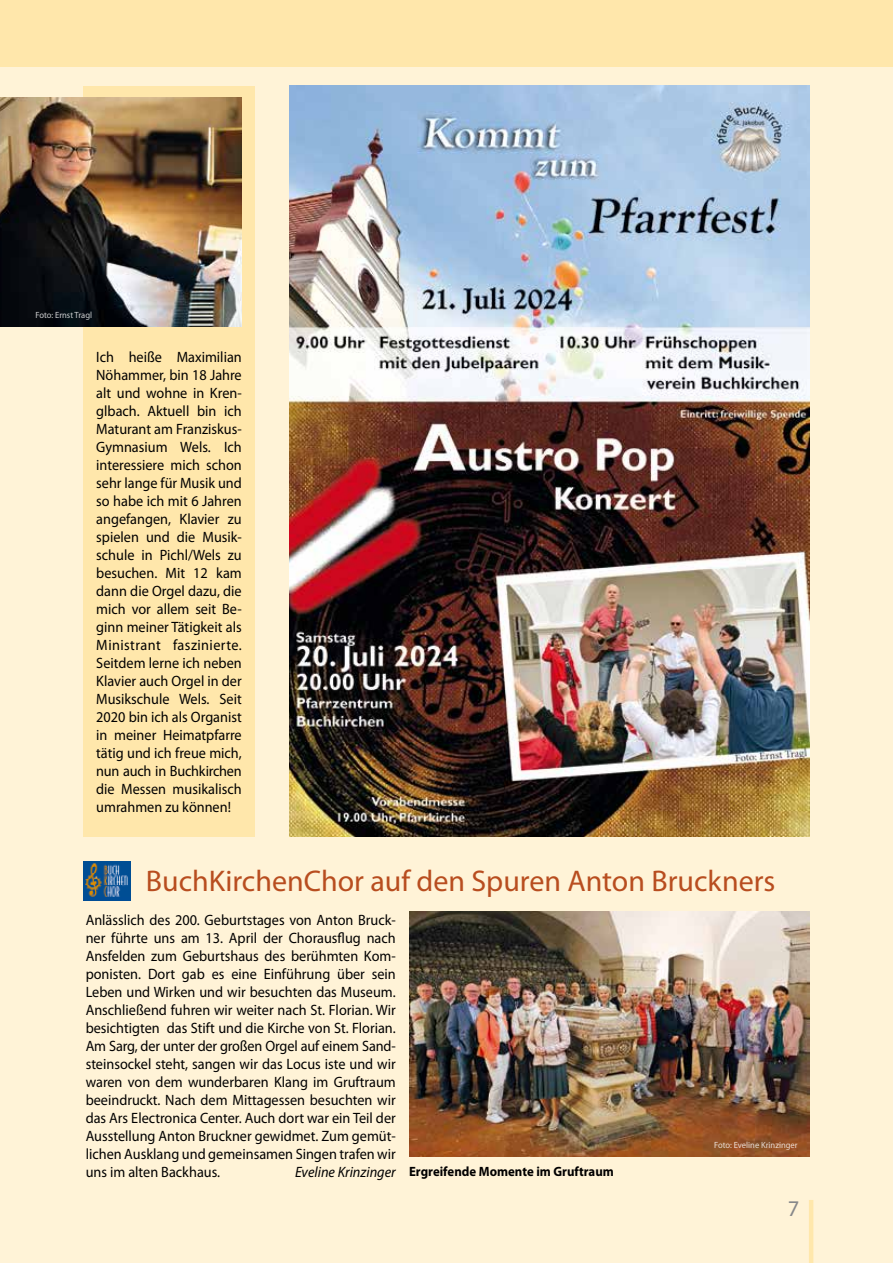
<style>
.page{position:relative;width:893px;height:1263px;background:#fff3d7}
.page>*{position:absolute;margin:0;border:0;box-sizing:border-box;transform-origin:0 0}
.t1{font:30px "Myriad Pro";color:#b84d1f}
.t2{font:22.5px "Myriad Pro";color:#87888a}
.t3{font:15px/18px "Myriad Pro";color:#000;text-align:justify;scale:.95 1}
.t4{font:italic 15px "Myriad Pro";color:#000;scale:.95 1}
.t5{font:700 13.5px "Myriad Pro";color:#000;scale:.95 1}
.t6{font:9px "Myriad Pro";color:#fff;scale:.95 1}
</style>
<div class="page">
<hr style="left:809px;top:1200px;width:4px;height:63px;background:#ffe7ab">
<div style="left:0;top:0;width:893px;height:67px;background:#ffe7ab"></div>
<img style="left:409px;top:911px;width:400px;height:246px">
<img style="left:84px;top:861px;width:47px;height:40px">
<img style="left:289px;top:86px;width:520px;height:750px">
<div style="left:84px;top:86px;width:171px;height:750px;background:#ffe7ab"></div>
<img style="left:0;top:97px;width:242px;height:229px">
<p class="t6" style="left:36px;top:309px;width:61px">Foto: Ernst Tragl</p>
<p class="t3" style="left:96px;top:348px;width:155px">Ich heiße Maximilian Nöhammer, bin 18 Jahre alt und wohne in Kren&shy;glbach. Aktuell bin ich Maturant am Franziskus-Gymnasium Wels. Ich interessiere mich schon sehr lange für Musik und so habe ich mit 6 Jahren angefangen, Klavier zu spielen und die Musik&shy;schule in Pichl/Wels zu besuchen. Mit 12 kam dann die Orgel dazu, die mich vor allem seit Be&shy;ginn meiner Tätigkeit als Ministrant faszinierte.<br>Seitdem lerne ich neben Klavier auch Orgel in der Musikschule Wels. Seit 2020 bin ich als Organist in meiner Heimatpfarre tätig und ich freue mich, nun auch in Buchkirchen die Messen musikalisch umrahmen zu können!</p>
<h1 class="t1" style="left:146px;top:862px;width:631px">BuchKirchenChor auf den Spuren Anton Bruckners</h1>
<p class="t3" style="left:86px;top:911px;width:328px">Anlässlich des 200. Geburtstages von Anton Bruck&shy;ner führte uns am 13. April der Chorausflug nach Ansfelden zum Geburtshaus des berühmten Kom&shy;ponisten. Dort gab es eine Einführung über sein Leben und Wirken und wir besuchten das Museum.<br>Anschließend fuhren wir weiter nach St. Florian. Wir besichtigten das Stift und die Kirche von St. Florian.<br>Am Sarg, der unter der großen Orgel auf einem Sand&shy;steinsockel steht, sangen wir das Locus iste und wir waren von dem wunderbaren Klang im Gruftraum beeindruckt. Nach dem Mittagessen besuchten wir das Ars Electronica Center. Auch dort war ein Teil der Ausstellung Anton Bruckner gewidmet. Zum gemüt&shy;lichen Ausklang und gemeinsamen Singen trafen wir uns im alten Backhaus.</p>
<p class="t4" style="left:295px;top:1163px;width:108px">Eveline Krinzinger</p>
<p class="t5" style="left:409px;top:1163px;width:217px">Ergreifende Momente im Gruftraum</p>
<p class="t6" style="left:714px;top:1139px;width:89px">Foto: Eveline Krinzinger</p>
<h2 class="t2" style="left:788px;top:1195px;width:13px">7</h2>
</div>
